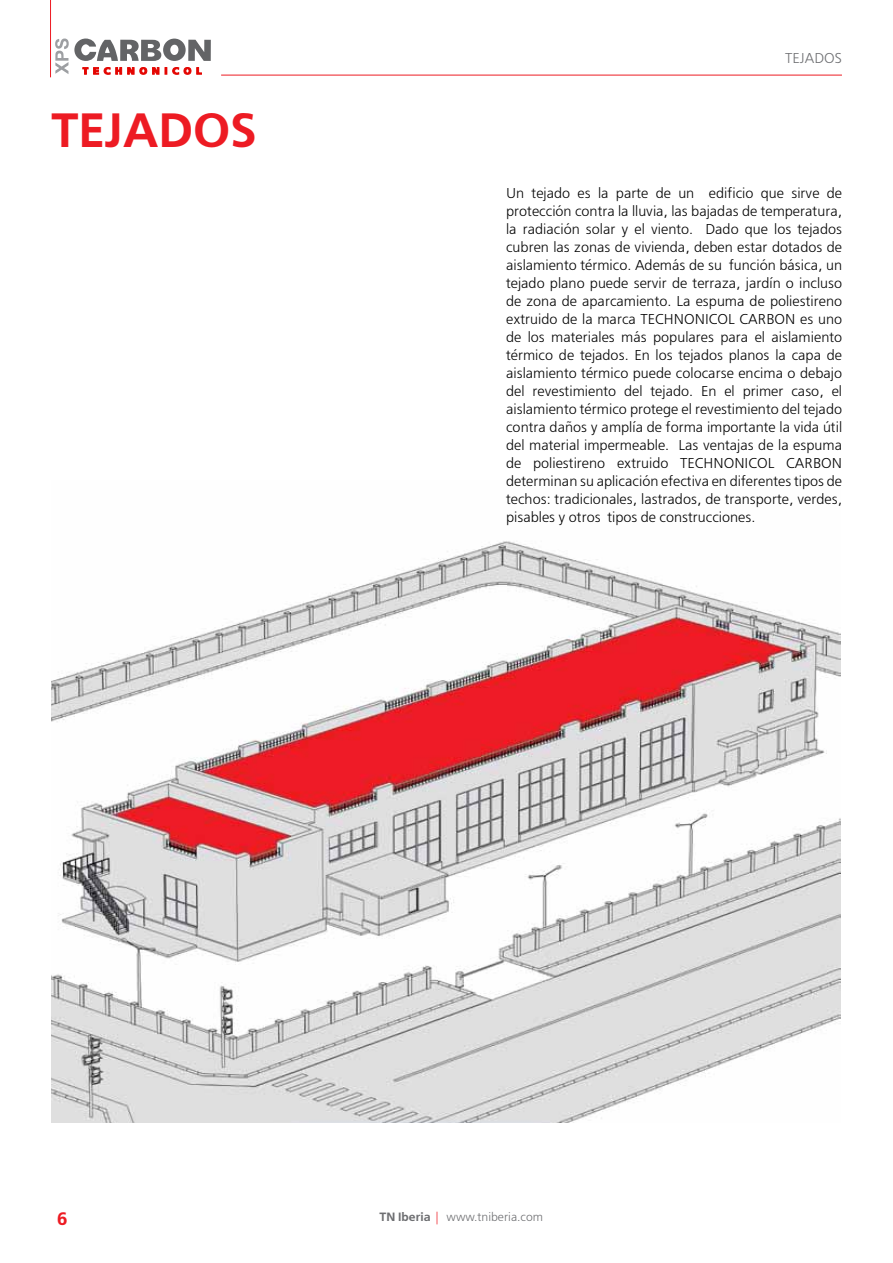
<style>
.page{position:relative;width:893px;height:1263px;background:#fff}
.page>*{position:absolute;margin:0;border:0;box-sizing:border-box;transform-origin:0 0}
.t1{font:600 48px "Free Set";color:#ed1b23}
.t2{font:600 18px "Free Set";color:#ed1b23}
.t3{font:300 14.25px/18px "Free Set";color:#000;text-align:justify}
.t4{font:300 14.25px "Free Set";color:#6d6e71}
.t5{font:300 12px "Free Set";color:#6d6e71}
.s1{font-weight:600}
.s2{color:#ed1b23}
</style>
<div class="page">
<svg style="left:55px;top:39px;width:156px;height:36px"></svg>
<hr style="left:50px;top:0;width:1px;height:77px;background:#ed1b23">
<hr style="left:221px;top:75px;width:621px;height:1px;background:#ed1b23">
<img style="left:51px;top:541px;width:789px;height:582px">
<h1 class="t1" style="left:51px;top:101px;width:207px">TEJADOS</h1>
<p class="t4" style="left:785px;top:50px;width:58px">TEJADOS</p>
<p class="t3" style="left:506px;top:184px;width:338px">Un tejado es la parte de un edificio que sirve de protección contra la lluvia, las bajadas de temperatura, la radiación solar y el viento. Dado que los tejados cubren las zonas de vivienda, deben estar dotados de aislamiento térmico. Además de su función básica, un tejado plano puede servir de terraza, jardín o incluso de zona de aparcamiento. La espuma de poliestireno extruido de la marca TECHNONICOL CARBON es uno de los materiales más populares para el aislamiento térmico de tejados. En los tejados planos la capa de aislamiento térmico puede colocarse encima o debajo del revestimiento del tejado. En el primer caso, el aislamiento térmico protege el revestimiento del tejado contra daños y amplía de forma importante la vida útil del material impermeable. Las ventajas de la espuma de poliestireno extruido TECHNONICOL CARBON determinan su aplicación efectiva en diferentes tipos de techos: tradicionales, lastrados, de transporte, verdes, pisables y otros tipos de construcciones.</p>
<p class="t2" style="left:57px;top:1208px;width:13px">6</p>
<p class="t5" style="left:380px;top:1210px;width:165px"><span class="s1">TN Iberia</span> <span class="s2">|</span> www.tniberia.com</p>
</div>
